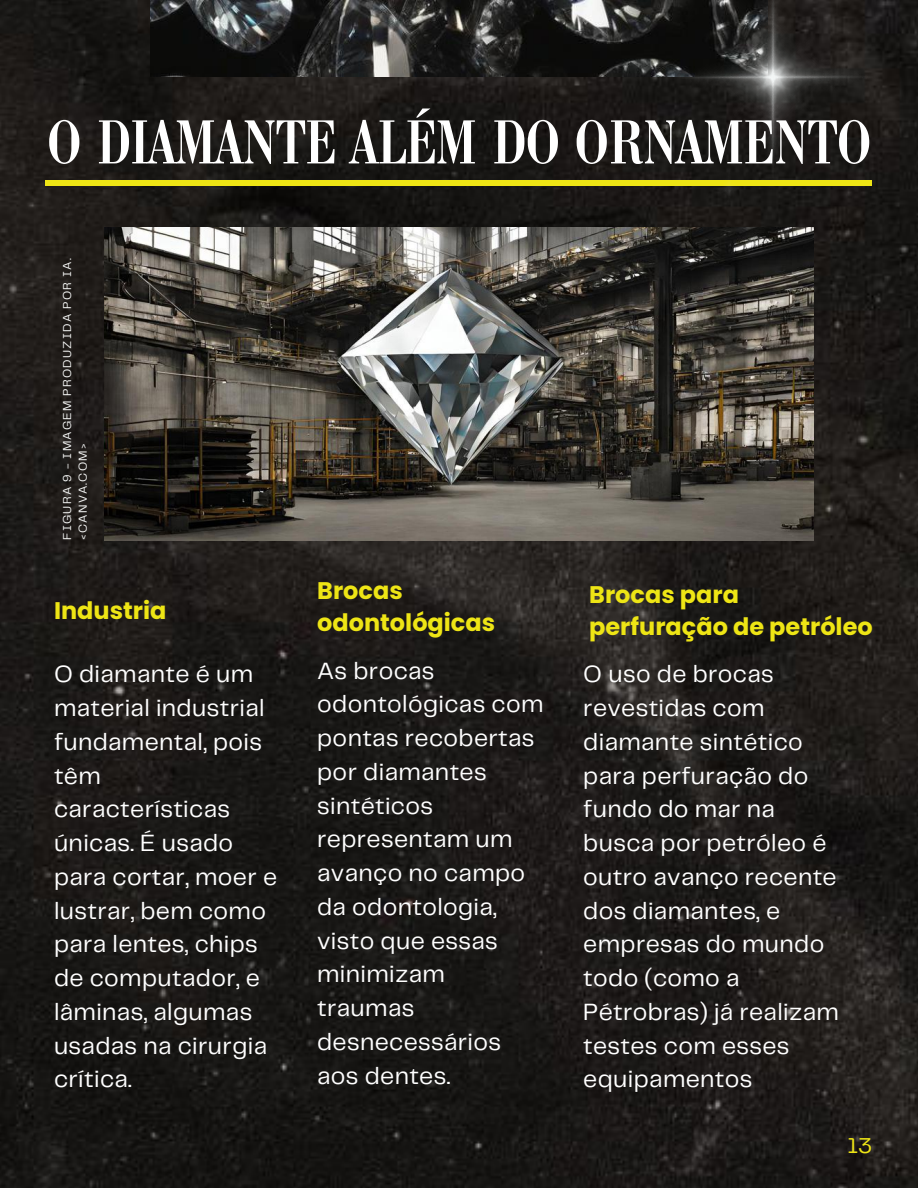
<style>
.page{position:relative;width:918px;height:1188px;background:#fff}
.page>*{position:absolute;margin:0;border:0;box-sizing:border-box;transform-origin:0 0}
.t1{font:condensed 65.7px "Bodoni";color:#fff}
.t2{font:24.45px/33.8px "Telegraf";letter-spacing:.015em;color:#fff}
.t3{font:700 24px/32.7px "Poppins";color:#eee515}
.t4{font:22.35px "Telegraf";color:#eee515}
.t5{font:12px/16px "Telegraf";letter-spacing:.1em;color:#f3f4f3}
</style>
<div class="page">
<img style="left:0;top:0;width:918px;height:1188px">
<img style="left:105px;top:227px;width:708px;height:313px">
<div style="left:46px;top:181px;width:826px;height:5px;background:#eee515"></div>
<img style="left:151px;top:0;width:453px;height:77px">
<img style="left:604px;top:0;width:314px;height:227px">
<h1 class="t1" style="left:47px;top:102px;width:825px">O DIAMANTE ALÉM DO ORNAMENTO</h1>
<p class="t5" style="left:60px;top:540px;width:283px;rotate:-90deg">FIGURA 9 - IMAGEM PRODUZIDA POR IA. &lt;CANVA.COM&gt;</p>
<p class="t3" style="left:54px;top:594px;width:114px">Industria</p>
<p class="t2" style="left:54px;top:659px;width:225px">O diamante é um material industrial fundamental, pois têm características únicas. É usado para cortar, moer e lustrar, bem como para lentes, chips de computador, e lâminas, algumas usadas na cirurgia crítica.</p>
<p class="t3" style="left:317px;top:574px;width:179px">Brocas odontológicas</p>
<p class="t2" style="left:317px;top:655px;width:228px">As brocas odontológicas com pontas recobertas por diamantes sintéticos representam um avanço no campo da odontologia, visto que essas minimizam traumas desnecessários aos dentes.</p>
<p class="t3" style="left:589px;top:578px;width:285px">Brocas para perfuração de petróleo</p>
<p class="t2" style="left:583px;top:659px;width:257px">O uso de brocas revestidas com diamante sintético para perfuração do fundo do mar na busca por petróleo é outro avanço recente dos diamantes, e empresas do mundo todo (como a<br>Pétrobras) já realizam testes com esses equipamentos</p>
<p class="t4" style="left:847px;top:1136px;width:26px">13</p>
</div>
